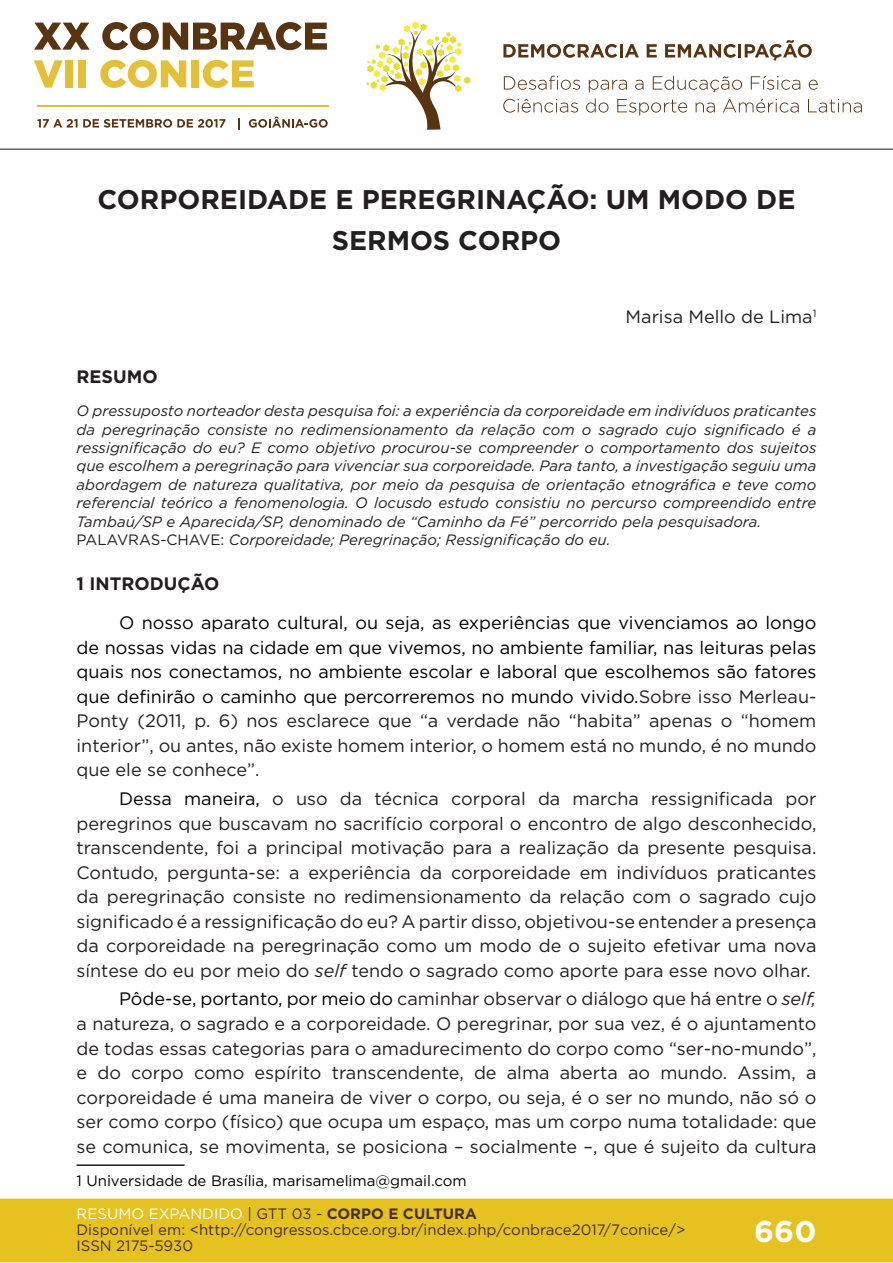
<style>
.page{position:relative;width:893px;height:1263px;background:#fff}
.page>*{position:absolute;margin:0;border:0;box-sizing:border-box;transform-origin:0 0}
.t1{font:700 30px "Gotham";color:#fff}
.t2{font:700 27px/41px "Gotham";color:#231f20;text-align:center}
.t3{font:18px/24.5px "Gotham";color:#231f20;text-align:justify}
.t4{font:18px/24.5px "Gotham";color:#000001;text-align:justify}
.t5{font:700 18px "Gotham";color:#231f20}
.t6{font:italic 15px/18.5px "Gotham";color:#231f20}
.t7{font:15px/16px "Gotham";color:#462f2a}
.t8{font:15px "Gotham";color:#000001}
.s1{font-style:normal}
.s2{color:#231f20}
.s3{color:#000001}
.s4{font-style:italic}
.s5{color:#fff}
.s6{color:#442f2a}
.s7{font-weight:700;color:#442f2a}
</style>
<div class="page">
<div style="left:0;top:1198px;width:893px;height:64px;background:#e6c221;border:2px solid #e6c221"></div>
<svg style="left:34px;top:23px;width:56px;height:27px"></svg>
<svg style="left:102px;top:22px;width:225px;height:28px"></svg>
<svg style="left:34px;top:60px;width:29px;height:28px"></svg>
<div style="left:65px;top:60px;width:8px;height:27px;background:#e3c038"></div>
<div style="left:78px;top:60px;width:8px;height:27px;background:#e3c038"></div>
<svg style="left:100px;top:60px;width:86px;height:28px"></svg>
<div style="left:191px;top:60px;width:8px;height:27px;background:#e3c038"></div>
<svg style="left:203px;top:60px;width:51px;height:28px"></svg>
<svg style="left:37px;top:119px;width:188px;height:9px"></svg>
<svg style="left:238px;top:118px;width:2px;height:11px"></svg>
<svg style="left:249px;top:117px;width:79px;height:11px"></svg>
<hr style="left:37px;top:105px;width:291px;height:2px;background:#e3c038">
<svg style="left:366px;top:21px;width:105px;height:109px"></svg>
<svg style="left:503px;top:44px;width:136px;height:14px"></svg>
<svg style="left:647px;top:44px;width:10px;height:13px"></svg>
<svg style="left:665px;top:40px;width:147px;height:21px"></svg>
<svg style="left:504px;top:76px;width:76px;height:14px"></svg>
<svg style="left:809px;top:80px;width:9px;height:10px"></svg>
<svg style="left:503px;top:99px;width:75px;height:14px"></svg>
<svg style="left:586px;top:76px;width:214px;height:39px"></svg>
<svg style="left:808px;top:99px;width:54px;height:14px"></svg>
<hr style="left:0;top:149px;width:893px;height:1px;background:#442f2a">
<hr style="left:77px;top:1164px;width:108px;height:2px;background:#231f20">
<h2 class="t2" style="left:98px;top:178px;width:699px">CORPOREIDADE E PEREGRINAÇÃO: UM MODO DE<br>SERMOS CORPO</h2>
<p class="t3" style="left:626px;top:304px;width:192px">Marisa Mello de Lima<sup>1</sup></p>
<p class="t5" style="left:77px;top:364px;width:83px">RESUMO</p>
<p class="t6" style="left:77px;top:401px;width:741px">O pressuposto norteador desta pesquisa foi: a experiência da corporeidade em indivíduos praticantes da peregrinação consiste no redimensionamento da relação com o sagrado cujo significado é a ressignificação do eu? E como objetivo procurou-se compreender o comportamento dos sujeitos que escolhem a peregrinação para vivenciar sua corporeidade. Para tanto, a investigação seguiu uma abordagem de natureza qualitativa, por meio da pesquisa de orientação etnográfica e teve como referencial teórico a fenomenologia. O locusdo estudo consistiu no percurso compreendido entre Tambaú/SP e Aparecida/SP, denominado de “Caminho da Fé” percorrido pela pesquisadora.<br><span class="s1">PALAVRAS-CHAVE:</span> Corporeidade; Peregrinação; Ressignificação do eu.</p>
<p class="t5" style="left:77px;top:572px;width:144px">1 INTRODUÇÃO</p>
<p class="t4" style="left:77px;top:610px;width:741px;text-indent:43px">O nosso aparato cultural, ou seja, as experiências que vivenciamos ao longo de nossas vidas na cidade em que vivemos, no ambiente familiar, nas leituras pelas quais nos conectamos, no ambiente escolar e laboral que escolhemos são fatores que definirão o caminho que percorreremos no mundo vivido.<span class="s2">Sobre isso Merleau-Ponty (2011, p. 6) nos esclarece que “a verdade não “habita” apenas o “homem interior”, ou antes, não existe homem interior, o homem está no mundo, é no mundo que ele se conhece”.</span></p>
<p class="t3" style="left:77px;top:786px;width:741px;text-indent:43px"><span class="s3">Dessa maneira,</span> o uso da técnica corporal da marcha ressignificada por peregrinos que buscavam no sacrifício corporal o encontro de algo desconhecido, transcendente, foi a principal motivação para a realização da presente pesquisa.<br>Contudo, pergunta-se: a experiência da corporeidade em indivíduos praticantes da peregrinação consiste no redimensionamento da relação com o sagrado cujo significado é a ressignificação do eu? A partir disso, objetivou-se entender a presença da corporeidade na peregrinação como um modo de o sujeito efetivar uma nova síntese do eu por meio do <span class="s4">self</span> tendo o sagrado como aporte para esse novo olhar.</p>
<p class="t3" style="left:77px;top:986px;width:741px;text-indent:43px"><span class="s3">Pôde-se, portanto, por meio do</span> caminhar observar o diálogo que há entre o <span class="s4">self, </span>a natureza, o sagrado e a corporeidade. O peregrinar, por sua vez, é o ajuntamento de todas essas categorias para o amadurecimento do corpo como “ser-no-mundo”, e do corpo como espírito transcendente, de alma aberta ao mundo. Assim, a corporeidade é uma maneira de viver o corpo, ou seja, é o ser no mundo, não só o ser como corpo (físico) que ocupa um espaço, mas um corpo numa totalidade: que se comunica, se movimenta, se posiciona – socialmente –, que é sujeito da cultura</p>
<p class="t8" style="left:77px;top:1171px;width:392px">1 Universidade de Brasília, marisamelima@gmail.com</p>
<p class="t7" style="left:77px;top:1205px;width:610px"><span class="s5">RESUMO EXPANDIDO</span> <span class="s6">| GTT 03 -</span> <span class="s7">CORPO E CULTURA<br></span>Disponível em: &lt;http://congressos.cbce.org.br/index.php/conbrace2017/7conice/&gt;<br>ISSN 2175-5930</p>
<h1 class="t1" style="left:754px;top:1212px;width:64px">660</h1>
</div>
